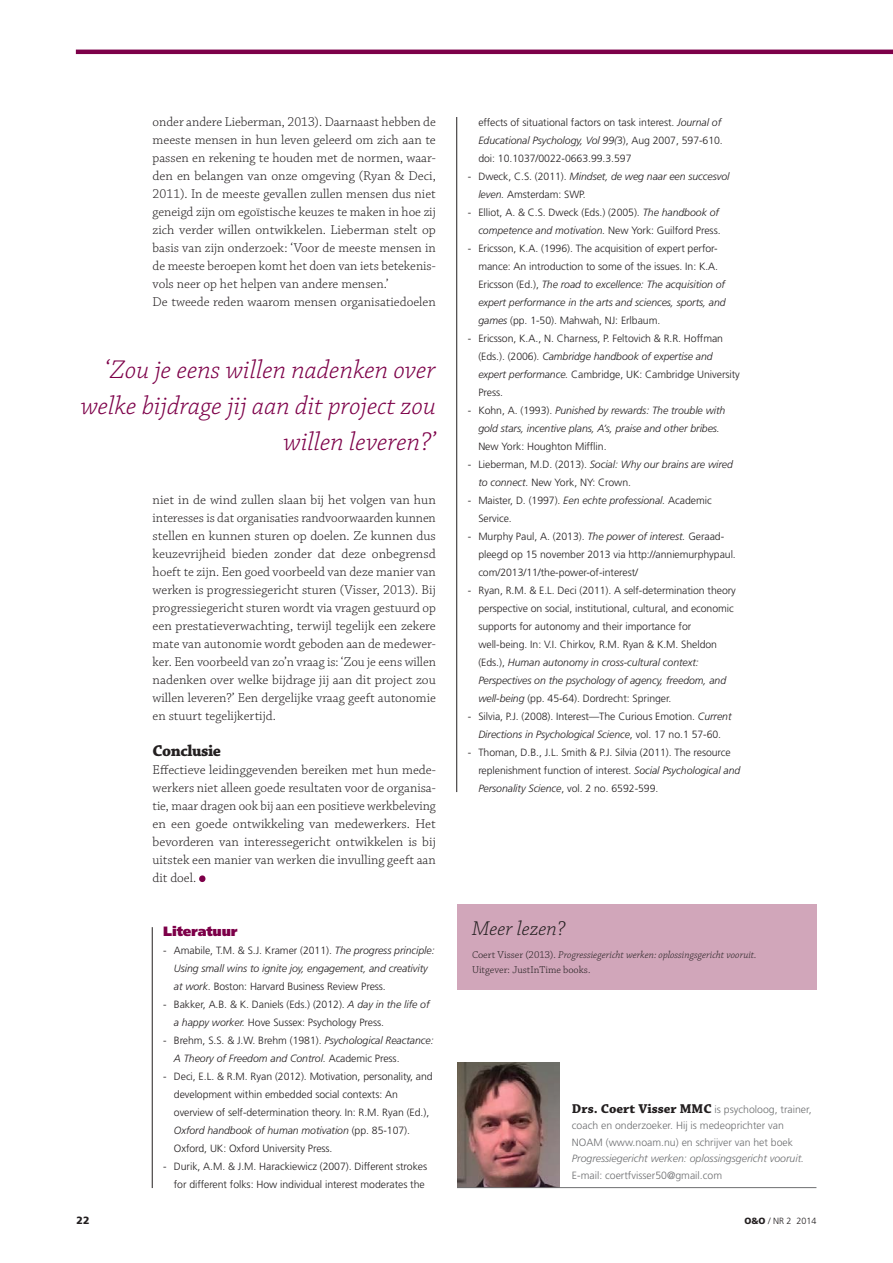
<style>
.page{position:relative;width:893px;height:1263px;background:#fff}
.page>*{position:absolute;margin:0;border:0;box-sizing:border-box;transform-origin:0 0}
.t1{font:italic 300 27px/36px "Chaparral Pro";color:#7d0049;text-align:right}
.t2{font:italic 300 21px "Chaparral Pro";color:#231f20}
.t3{font:700 16.5px "Chaparral Pro";letter-spacing:-.025em;color:#231f20}
.t4{font:300 13.5px/18px "Chaparral Pro";color:#231f20;text-align:justify}
.t5{font:900 13.5px "Frutiger LT Std";letter-spacing:-.01em;color:#7d0049}
.t6{font:300 10.5px/18px "Frutiger LT Std";letter-spacing:-.005em;color:#231f20}
.t7{font:italic 300 10.5px/18px "Frutiger LT Std";letter-spacing:-.005em;color:#231f20}
.t8{font:300 10.5px/16.5px "Frutiger LT Std";color:#6d6e70}
.t9{font:italic 300 10.5px/15px "Chaparral Pro";color:#231f20}
.t10{font:italic 300 10.5px "Frutiger LT Std";color:#6d6e70}
.t11{font:900 10.5px "Frutiger LT Std";color:#231f20}
.t12{font:300 9px "Frutiger LT Std";color:#231f20}
.s1{font-style:normal}
.s2{font-style:italic}
.s3{font-family:"Chaparral Pro";font-weight:700;font-size:13.5px;color:#231f20}
.s4{font-weight:900}
</style>
<div class="page">
<hr style="left:76px;top:50px;width:817px;height:4px;background:#7d0049">
<div style="left:199px;top:875px;width:6px;height:7px;background:#7d0049;border-radius:50%"></div>
<img style="left:457px;top:1062px;width:102px;height:125px">
<div style="left:457px;top:904px;width:359px;height:86px;background:#d1a6ba"></div>
<hr style="left:152px;top:927px;width:1px;height:261px;background:#231f20">
<hr style="left:456px;top:117px;width:1px;height:675px;background:#231f20">
<hr style="left:457px;top:1187px;width:359px;height:1px;background:#6d6e70">
<p class="t4" style="left:153px;top:114px;width:285px;text-align:left">onder andere Lieberman, 2013). Daarnaast hebben de meeste mensen in hun leven geleerd om zich aan te passen en rekening te houden met de normen, waar&shy;den en belangen van onze omgeving (Ryan &amp; Deci, 2011). In de meeste gevallen zullen mensen dus niet geneigd zijn om egoïstische keuzes te maken in hoe zij zich verder willen ontwikkelen. Lieberman stelt op basis van zijn onderzoek: ‘Voor de meeste mensen in de meeste beroepen komt het doen van iets betekenis&shy;vols neer op het helpen van andere mensen.’<br>De tweede reden waarom mensen organisatiedoelen</p>
<h1 class="t1" style="left:81px;top:354px;width:357px">‘Zou je eens willen nadenken over welke bijdrage jij aan dit project zou willen leveren?’</h1>
<p class="t4" style="left:153px;top:492px;width:285px">niet in de wind zullen slaan bij het volgen van hun interesses is dat organisaties randvoorwaarden kunnen stellen en kunnen sturen op doelen. Ze kunnen dus keuzevrijheid bieden zonder dat deze onbegrensd hoeft te zijn. Een goed voorbeeld van deze manier van werken is progressiegericht sturen (Visser, 2013). Bij progressiegericht sturen wordt via vragen gestuurd op een prestatieverwachting, terwijl tegelijk een zekere mate van autonomie wordt geboden aan de medewer&shy;ker. Een voorbeeld van zo’n vraag is: ‘Zou je eens willen nadenken over welke bijdrage jij aan dit project zou willen leveren?’ Een dergelijke vraag geeft autonomie en stuurt tegelijkertijd.</p>
<h3 class="t3" style="left:153px;top:744px;width:70px">Conclusie</h3>
<p class="t4" style="left:153px;top:762px;width:285px">Effectieve leidinggevenden bereiken met hun mede&shy;werkers niet alleen goede resultaten voor de organisa&shy;tie, maar dragen ook bij aan een positieve werkbeleving en een goede ontwikkeling van medewerkers. Het bevorderen van interessegericht ontwikkelen is bij uitstek een manier van werken die invulling geeft aan dit doel.</p>
<p class="t5" style="left:163px;top:926px;width:76px">Literatuur</p>
<p class="t7" style="left:174px;top:942px;width:262px;text-indent:-11px"><span class="s1">- Amabile, T.M. &amp; S.J. Kramer (2011).</span> The progress principle:<br>Using small wins to ignite joy, engagement, and creativity at work<span class="s1">. Boston: Harvard Business Review Press.</span></p>
<p class="t6" style="left:174px;top:996px;width:257px;text-indent:-11px">- Bakker, A.B. &amp; K. Daniels (Eds.) (2012). <span class="s2">A day in the life of a happy worker.</span> Hove Sussex: Psychology Press.</p>
<p class="t7" style="left:174px;top:1032px;width:261px;text-indent:-11px"><span class="s1">- Brehm, S.S. &amp; J.W. Brehm (1981).</span> Psychological Reactance:<br>A Theory of Freedom and Control. <span class="s1">Academic Press.</span></p>
<p class="t6" style="left:174px;top:1068px;width:260px;text-indent:-11px">- Deci, E.L. &amp; R.M. Ryan (2012). Motivation, personality, and development within embedded social contexts: An overview of self-determination theory. In: R.M. Ryan (Ed.), <span class="s2">Oxford handbook of human motivation</span> (pp. 85-107).<br>Oxford, UK: Oxford University Press.</p>
<p class="t6" style="left:163px;top:1158px;width:265px;text-align:right">- Durik, A.M. &amp; J.M. Harackiewicz (2007). Different strokes for different folks: How individual interest moderates the</p>
<p class="t6" style="left:478px;top:114px;width:246px">effects of situational factors on task interest. <span class="s2">Journal of<br>Educational Psychology, Vol 99(</span>3), Aug 2007, 597-610. doi: 10.1037/0022-0663.99.3.597</p>
<p class="t7" style="left:478px;top:168px;width:253px;text-indent:-11px"><span class="s1">- Dweck, C.S. (2011).</span> Mindset, de weg naar een succesvol leven. <span class="s1">Amsterdam: SWP.</span></p>
<p class="t6" style="left:468px;top:204px;width:254px;text-align:right">- Elliot, A. &amp; C.S. Dweck (Eds.) (2005). <span class="s2">The handbook of competence and motivation.</span> New York: Guilford Press.</p>
<p class="t6" style="left:478px;top:240px;width:249px;text-indent:-11px">- Ericsson, K.A. (1996). The acquisition of expert perfor&shy;mance: An introduction to some of the issues. In: K.A.<br>Ericsson (Ed.), <span class="s2">The road to excellence: The acquisition of expert performance in the arts and sciences, sports, and games</span> (pp. 1-50). Mahwah, NJ: Erlbaum.</p>
<p class="t6" style="left:478px;top:330px;width:263px;text-indent:-11px">- Ericsson, K.A., N. Charness, P. Feltovich &amp; R.R. Hoffman (Eds.). (2006). <span class="s2">Cambridge handbook of expertise and expert performance.</span> Cambridge, UK: Cambridge University Press.</p>
<p class="t7" style="left:468px;top:402px;width:259px;text-align:center"><span class="s1">- Kohn, A. (1993).</span> Punished by rewards: The trouble with gold stars, incentive plans, A’s, praise and other bribes.</p>
<p class="t6" style="left:478px;top:438px;width:130px">New York: Houghton Mifflin.</p>
<p class="t6" style="left:478px;top:456px;width:256px;text-indent:-11px">- Lieberman, M.D. (2013). <span class="s2">Social: Why our brains are wired to connect.</span> New York, NY: Crown.</p>
<p class="t6" style="left:478px;top:492px;width:235px;text-indent:-11px">- Maister, D. (1997). <span class="s2">Een echte professional.</span> Academic<br>Service.</p>
<p class="t6" style="left:478px;top:528px;width:259px;text-indent:-11px">- Murphy Paul, A. (2013). <span class="s2">The power of interest.</span> Geraad&shy;pleegd op 15 november 2013 via http://anniemurphypaul. com/2013/11/the-power-of-interest/</p>
<p class="t6" style="left:478px;top:582px;width:259px;text-indent:-11px">- Ryan, R.M. &amp; E.L. Deci (2011). A self-determination theory perspective on social, institutional, cultural, and economic supports for autonomy and their importance for well-being. In: V.I. Chirkov, R.M. Ryan &amp; K.M. Sheldon (Eds.), <span class="s2">Human autonomy in cross-cultural context:<br>Perspectives on the psychology of agency, freedom, and well-being</span> (pp. 45-64). Dordrecht: Springer.</p>
<p class="t6" style="left:468px;top:708px;width:265px;text-align:center">- Silvia, P.J. (2008). Interest—The Curious Emotion. <span class="s2">Current<br>Directions in Psychological Science</span>, vol. 17 no.1 57-60.</p>
<p class="t6" style="left:478px;top:744px;width:263px;text-indent:-11px">- Thoman, D.B., J.L. Smith &amp; P.J. Silvia (2011). The resource replenishment function of interest. <span class="s2">Social Psychological and<br>Personality Science</span>, vol. 2 no. 6592-599.</p>
<h2 class="t2" style="left:472px;top:920px;width:95px">Meer lezen?</h2>
<p class="t9" style="left:472px;top:948px;width:286px"><span class="s1">Coert Visser (2013).</span> Progressiegericht werken: oplossingsgericht vooruit.<br><span class="s1">Uitgever: JustInTime books.</span></p>
<p class="t8" style="left:572px;top:1101px;width:241px"><span class="s3">Drs. Coert Visser MMC</span> is psycholoog, trainer, coach en onderzoeker. Hij is medeoprichter van<br>NOAM (www.noam.nu) en schrijver van het boek</p>
<p class="t10" style="left:572px;top:1154px;width:234px">Progressiegericht werken: oplossingsgericht vooruit.</p>
<p class="t8" style="left:572px;top:1167px;width:152px">E-mail: coertfvisser50@gmail.com</p>
<p class="t11" style="left:77px;top:1216px;width:14px">22</p>
<p class="t12" style="left:744px;top:1217px;width:74px"><span class="s4">O&amp;O</span> / NR 2 2014</p>
</div>
